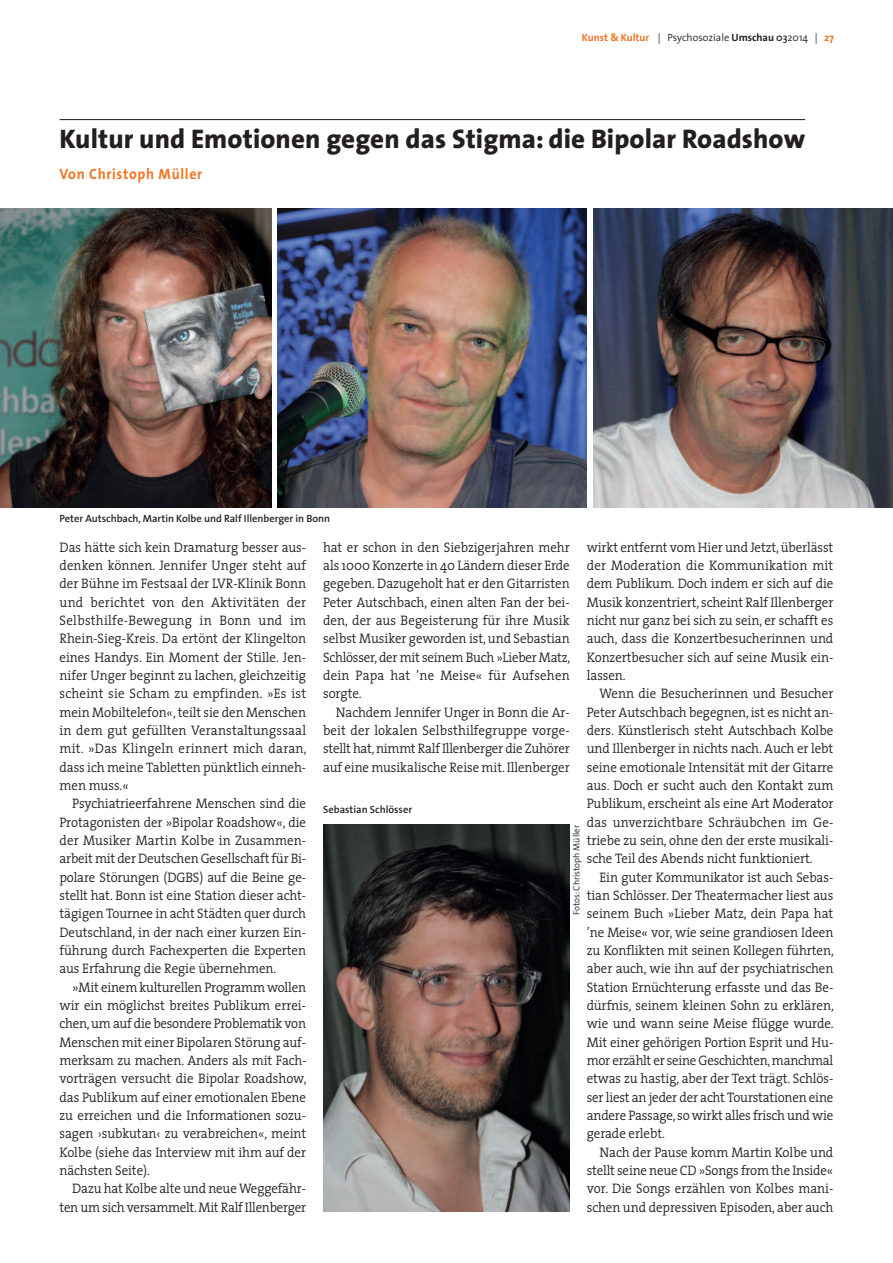
<style>
.page{position:relative;width:893px;height:1263px;background:#fff}
.page>*{position:absolute;margin:0;border:0;box-sizing:border-box;transform-origin:0 0}
.t1{font:800 27px "The Sans";letter-spacing:.005em;color:#231f20}
.t2{font:700 15px "The Sans";letter-spacing:.05em;color:#f47321;scale:.94 1}
.t3{font:300 13.8px/18.3px "The Serif";letter-spacing:-.005em;color:#231f20;text-align:justify;scale:.94 1}
.t4{font:600 10.5px "The Sans";color:#231f20}
.t5{font:300 10.5px "The Sans";color:#231f20}
.t6{font:300 9px "The Sans";color:#231f20}
.s1{font-weight:700;color:#f47321}
.s2{font-weight:700}
.s3{font-weight:600}
</style>
<div class="page">
<hr style="left:60px;top:119px;width:745px;height:1px;background:#231f20">
<img style="left:278px;top:208px;width:309px;height:299px">
<img style="left:0;top:208px;width:272px;height:299px">
<img style="left:323px;top:825px;width:247px;height:386px">
<img style="left:593px;top:208px;width:300px;height:299px">
<p class="t5" style="left:582px;top:34px;width:254px"><span class="s1">Kunst &amp; Kultur</span> | Psychosoziale <span class="s2">Umschau</span> <span class="s3">03</span>2014 | <span class="s1">27</span></p>
<h1 class="t1" style="left:60px;top:128px;width:747px">Kultur und Emotionen gegen das Stigma: die Bipolar Roadshow</h1>
<p class="t2" style="left:60px;top:168px;width:153px">Von Christoph Müller</p>
<p class="t4" style="left:60px;top:515px;width:272px">Peter Autschbach, Martin Kolbe und Ralf Illenberger in Bonn</p>
<p class="t3" style="left:60px;top:540px;width:264px">Das hätte sich kein Dramaturg besser aus&shy;denken können. Jennifer Unger steht auf der Bühne im Festsaal der LVR-Klinik Bonn und berichtet von den Aktivitäten der Selbsthilfe-Bewegung in Bonn und im Rhein-Sieg-Kreis. Da ertönt der Klingelton eines Handys. Ein Moment der Stille. Jen&shy;nifer Unger beginnt zu lachen, gleichzeitig scheint sie Scham zu empfinden. »Es ist mein Mobiltelefon«,teilt sie den Menschen in dem gut gefüllten Veranstaltungssaal mit. »Das Klingeln erinnert mich daran, dass ich meine Tabletten pünktlich einneh&shy;men muss.«</p>
<p class="t3" style="left:60px;top:796px;width:264px;text-indent:13px">Psychiatrieerfahrene Menschen sind die Protagonisten der »Bipolar Roadshow«, die der Musiker Martin Kolbe in Zusammen&shy;arbeit mit der Deutschen Gesellschaft für Bi&shy;polare Störungen (DGBS) auf die Beine ge&shy;stellt hat. Bonn ist eine Station dieser acht&shy;tägigen Tournee in acht Städten quer durch Deutschland, in der nach einer kurzen Ein&shy;führung durch Fachexperten die Experten aus Erfahrung die Regie übernehmen.</p>
<p class="t3" style="left:59px;top:980px;width:264px;text-indent:13px">»Mit einem kulturellen Programm wollen wir ein möglichst breites Publikum errei&shy;chen,um auf die besondere Problematik von Menschen mit einer Bipolaren Störung auf&shy;merksam zu machen. Anders als mit Fach&shy;vorträgen versucht die Bipolar Roadshow, das Publikum auf einer emotionalen Ebene zu erreichen und die Informationen sozu&shy;sagen ›subkutan‹ zu verabreichen«, meint Kolbe (siehe das Interview mit ihm auf der nächsten Seite).</p>
<p class="t3" style="left:59px;top:1181px;width:264px;text-align:right">Dazu hat Kolbe alte und neue Weggefähr&shy;ten um sich versammelt.Mit Ralf Illenberger</p>
<p class="t3" style="left:587px;top:540px;width:264px">wirkt entfernt vom Hier und Jetzt,überlässt der Moderation die Kommunikation mit dem Publikum. Doch indem er sich auf die Musik konzentriert, scheint Ralf Illenberger nicht nur ganz bei sich zu sein, er schafft es auch, dass die Konzertbesucherinnen und Konzertbesucher sich auf seine Musik ein&shy;lassen.</p>
<p class="t3" style="left:587px;top:686px;width:264px;text-indent:13px">Wenn die Besucherinnen und Besucher Peter Autschbach begegnen,ist es nicht an&shy;ders. Künstlerisch steht Autschbach Kolbe und Illenberger in nichts nach. Auch er lebt seine emotionale Intensität mit der Gitarre aus. Doch er sucht auch den Kontakt zum Publikum, erscheint als eine Art Moderator das unverzichtbare Schräubchen im Ge&shy;triebe zu sein, ohne den der erste musikali&shy;sche Teil des Abends nicht funktioniert.</p>
<p class="t3" style="left:587px;top:870px;width:264px;text-indent:13px">Ein guter Kommunikator ist auch Sebas&shy;tian Schlösser. Der Theatermacher liest aus seinem Buch »Lieber Matz, dein Papa hat ’ne Meise« vor, wie seine grandiosen Ideen zu Konflikten mit seinen Kollegen führten, aber auch, wie ihn auf der psychiatrischen Station Ernüchterung erfasste und das Be&shy;dürfnis, seinem kleinen Sohn zu erklären, wie und wann seine Meise flügge wurde.<br>Mit einer gehörigen Portion Esprit und Hu&shy;mor erzählt er seine Geschichten,manchmal etwas zu hastig, aber der Text trägt. Schlös&shy;ser liest an jeder der acht Tourstationen eine andere Passage, so wirkt alles frisch und wie gerade erlebt.</p>
<p class="t3" style="left:587px;top:1145px;width:264px;text-indent:13px">Nach der Pause komm Martin Kolbe und stellt seine neue CD »Songs from the Inside« vor. Die Songs erzählen von Kolbes mani&shy;schen und depressiven Episoden, aber auch</p>
<p class="t3" style="left:323px;top:540px;width:264px">hat er schon in den Siebzigerjahren mehr als 1000 Konzerte in 40 Ländern dieser Erde gegeben. Dazugeholt hat er den Gitarristen Peter Autschbach, einen alten Fan der bei&shy;den, der aus Begeisterung für ihre Musik selbst Musiker geworden ist, und Sebastian Schlösser,der mit seinem Buch »Lieber Matz, dein Papa hat ’ne Meise« für Aufsehen sorgte.</p>
<p class="t3" style="left:323px;top:705px;width:264px;text-indent:13px">Nachdem Jennifer Unger in Bonn die Ar&shy;beit der lokalen Selbsthilfegruppe vorge&shy;stellt hat,nimmt Ralf Illenberger die Zuhörer auf eine musikalische Reise mit.Illenberger</p>
<p class="t4" style="left:323px;top:805px;width:90px">Sebastian Schlösser</p>
<p class="t6" style="left:573px;top:915px;width:92px;rotate:-90deg">Fotos: Christoph Müller</p>
</div>
